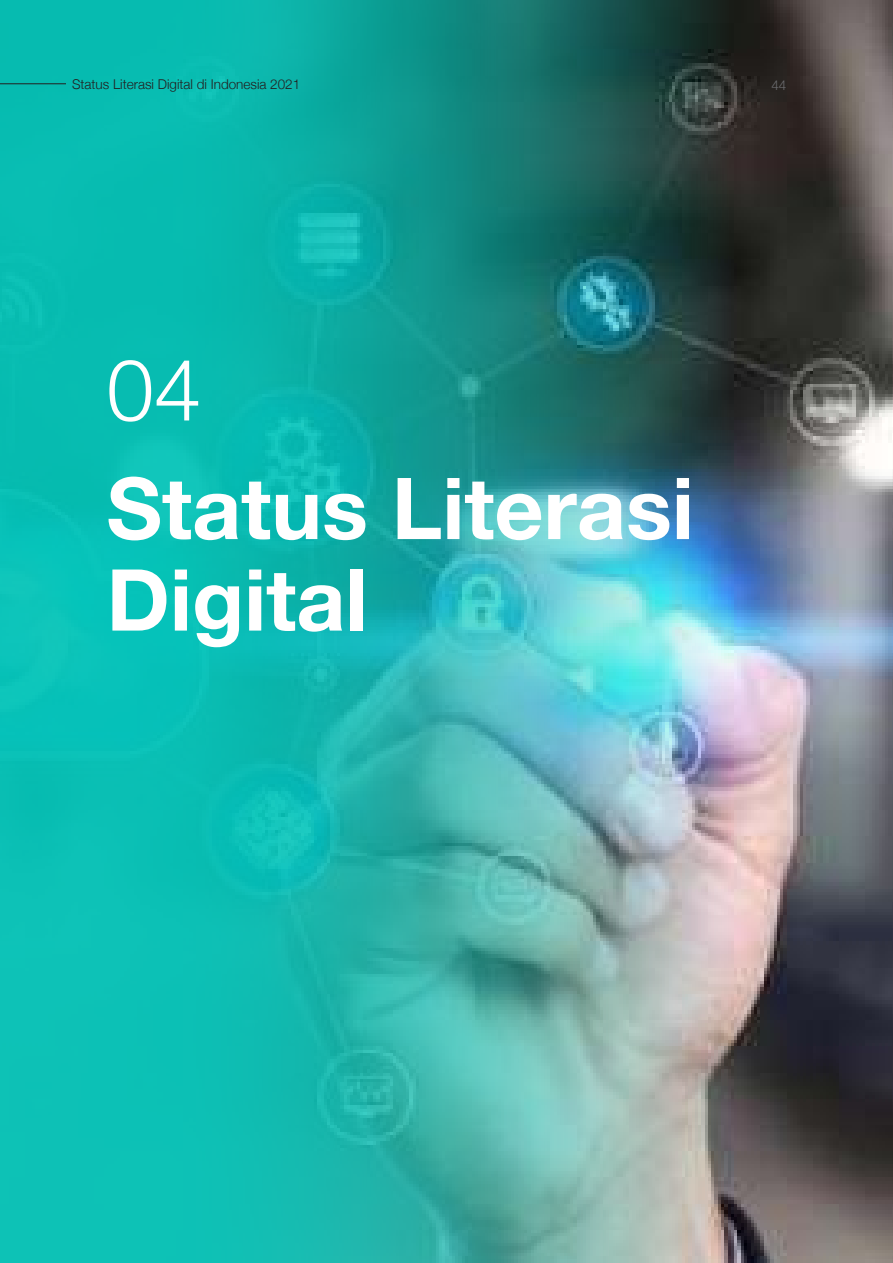
<style>
.page{position:relative;width:893px;height:1263px;background:#fff}
.page>*{position:absolute;margin:0;border:0;box-sizing:border-box;transform-origin:0 0}
.t1{font:700 85.5px/91.5px "Helvetica Neue";color:#fff}
.t2{font:300 85.5px "Helvetica Neue";color:#fff}
.t3{font:300 13.5px "Helvetica Neue";color:#231f20}
.t4{font:300 13.5px "Helvetica Neue";color:#6c6d70}
</style>
<div class="page">
<img style="left:0;top:0;width:893px;height:1263px">
<hr style="left:0;top:84px;width:66px;height:1px;background:#231f20">
<p class="t3" style="left:72px;top:73px;width:230px">Status Literasi Digital di Indonesia 2021</p>
<p class="t4" style="left:771px;top:75px;width:17px">44</p>
<h1 class="t2" style="left:106px;top:321px;width:97px">04</h1>
<h1 class="t1" style="left:106px;top:465px;width:589px">Status Literasi<br>Digital</h1>
</div>
